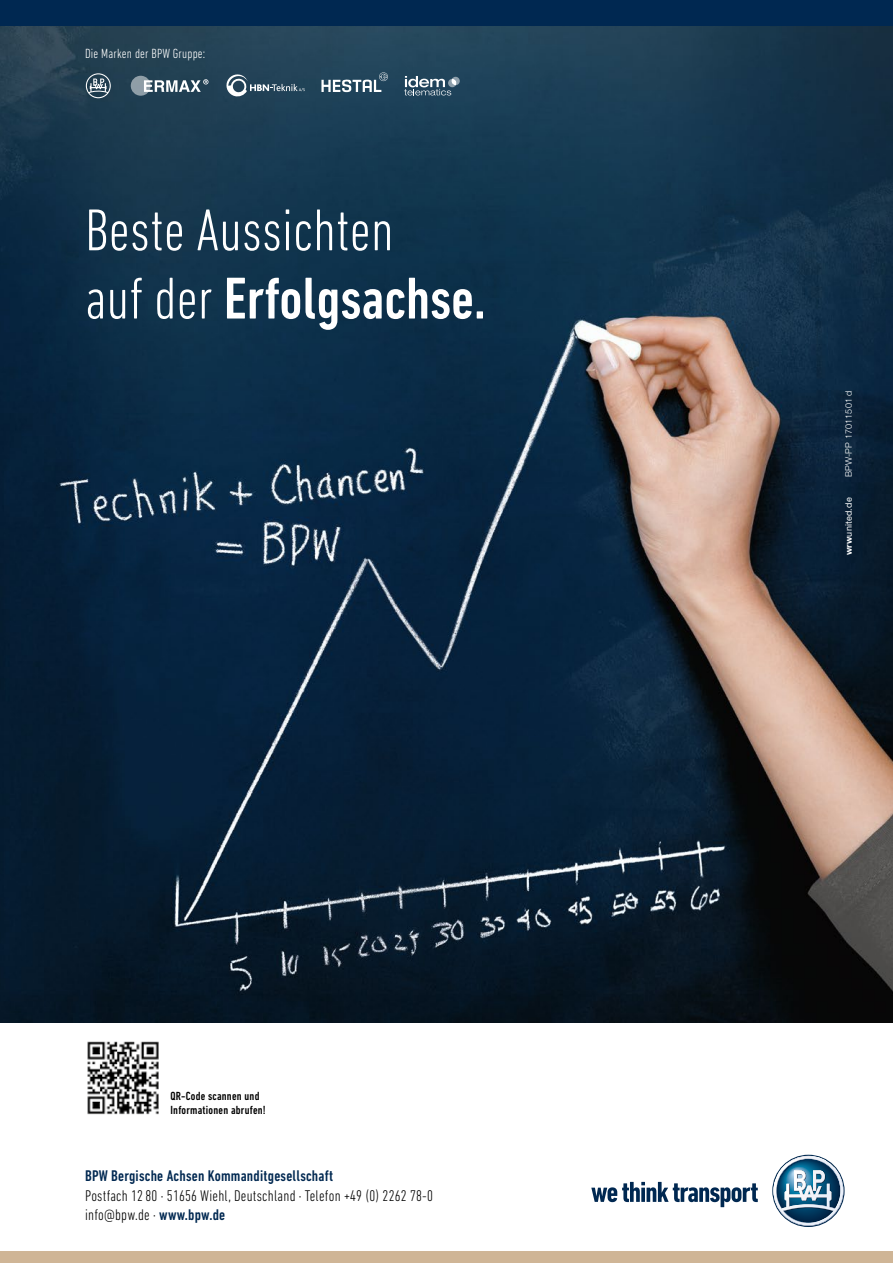
<style>
.page{position:relative;width:893px;height:1263px;background:#fff}
.page>*{position:absolute;margin:0;border:0;box-sizing:border-box;transform-origin:0 0}
.t1{font:300 condensed 60px/68.2px "DIN Next LT Pro";color:#fff}
.t2{font:300 condensed 15.75px/19.5px "DIN Next LT Pro";letter-spacing:.015em;color:#000}
.t3{font:500 condensed 15.75px "DIN Next LT Pro";letter-spacing:.015em;color:#002851}
.t4{font:300 condensed 13.5px "DIN Next LT Pro";letter-spacing:.015em;color:#fff}
.t5{font:500 condensed 12px/13.5px "DIN Next LT Pro";letter-spacing:.02em;color:#000}
.t6{font:300 9px "Helvetica Neue LT Std";letter-spacing:.015em;color:#fff}
.t7{font:9px "Helvetica Neue LT Std";letter-spacing:.02em;color:#fff}
.s1{font-weight:500}
.s2{font-weight:500;color:#002851}
.s3{font-weight:700}
</style>
<div class="page">
<img style="left:0;top:26px;width:893px;height:996px">
<img style="left:87px;top:1041px;width:72px;height:74px">
<hr style="left:875px;top:337px;width:1px;height:36px;background:#fff">
<div style="left:822px;top:337px;width:51px;height:42px;background:#0c2943"></div>
<div style="left:131px;top:76px;width:20px;height:20px;background:#8f9ea7;border-radius:50%"></div>
<svg style="left:321px;top:72px;width:67px;height:20px"></svg>
<svg style="left:225px;top:73px;width:80px;height:24px;background:#486274"></svg>
<svg style="left:404px;top:76px;width:56px;height:19px"></svg>
<svg style="left:144px;top:79px;width:64px;height:13px"></svg>
<svg style="left:86px;top:73px;width:25px;height:25px"></svg>
<svg style="left:772px;top:1155px;width:73px;height:72px"></svg>
<svg style="left:591px;top:1182px;width:167px;height:25px"></svg>
<div style="left:0;top:0;width:893px;height:26px;background:#002851"></div>
<div style="left:0;top:1251px;width:893px;height:12px;background:#cfb596"></div>
<p class="t4" style="left:85px;top:46px;width:122px">Die Marken der BPW Gruppe:</p>
<h1 class="t1" style="left:85px;top:195px;width:402px">Beste Aussichten<br>auf der <span class="s1">Erfolgsachse.</span></h1>
<p class="t5" style="left:171px;top:1089px;width:97px">QR-Code scannen und<br>Informationen abrufen!</p>
<p class="t3" style="left:85px;top:1167px;width:250px">BPW Bergische Achsen Kommanditgesellschaft</p>
<p class="t2" style="left:85px;top:1185px;width:349px">Postfach 1280 · 51656 Wiehl, Deutschland · Telefon +49 (0) 2262 78-0 info@bpw.de · <span class="s2">www.bpw.de</span></p>
<p class="t6" style="left:843px;top:477px;width:88px;rotate:-90deg">BPW-PP 17011501 d</p>
<p class="t7" style="left:843px;top:555px;width:59px;rotate:-90deg"><span class="s3">wrw</span>united.de</p>
</div>
